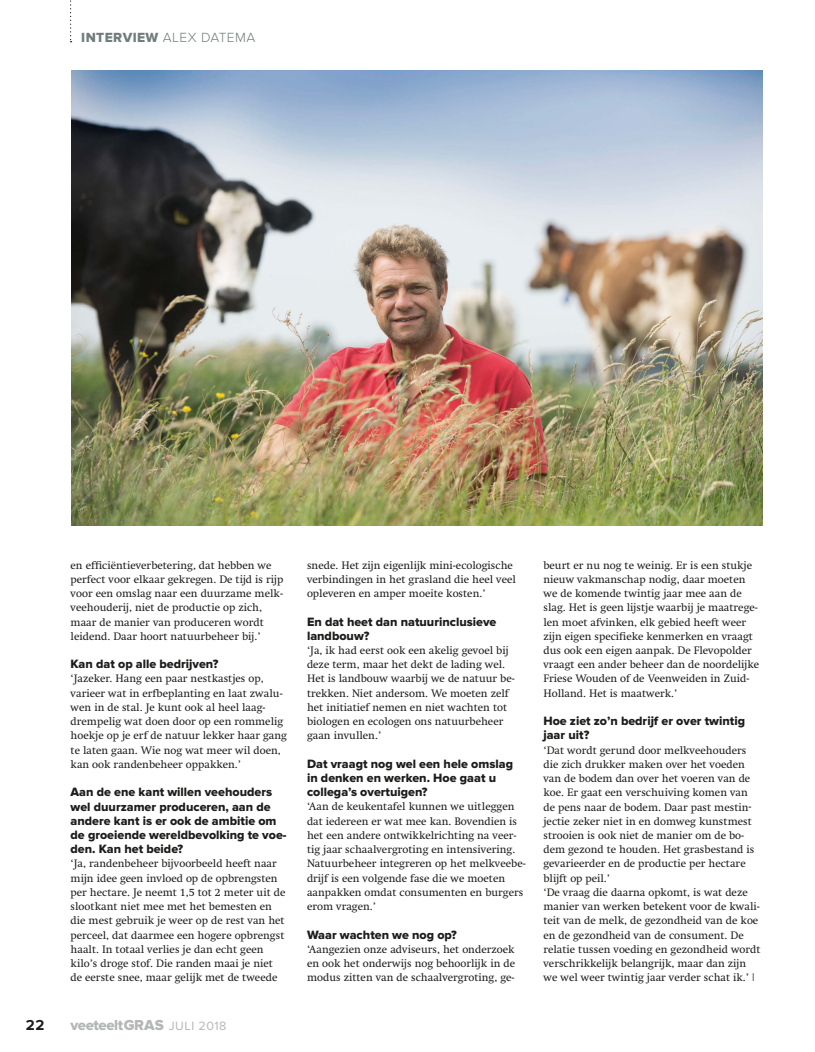
<style>
.page{position:relative;width:815px;height:1052px;background:#fff}
.page>*{position:absolute;margin:0;border:0;box-sizing:border-box;transform-origin:0 0}
.t1{font:15px "Proxima Nova Extrabld";letter-spacing:-.02em;color:#b4b7b8}
.t2{font:15px "Proxima Nova Bold 19";color:#1d1d1b}
.t3{font:300 13.75px "Proxima Nova";letter-spacing:.03em;color:#727c7c}
.t4{font:12.5px/14.2px "Proxima Nova Extrabld";color:#1d1d1b}
.t5{font:11px/14.2px "Swift LT Pro Regular 10";color:#1d1d1b}
.s1{font-family:"Proxima Nova Extrabld";font-weight:400}
.s2{font-family:"Proxima Nova Regular 19";font-size:12.5px}
.s3{font-family:"Univers LT Pro 45";font-weight:300}
</style>
<div class="page">
<img style="left:71px;top:71px;width:690px;height:455px">
<svg style="left:70px;top:0;width:2px;height:42px"></svg>
<p class="t3" style="left:81px;top:30px;width:175px"><span class="s1">INTERVIEW</span> ALEX DATEMA</p>
<p class="t5" style="left:71px;top:558px;width:214px">en efficiëntieverbetering, dat hebben we perfect voor elkaar gekregen. De tijd is rijp voor een omslag naar een duurzame melk&shy;veehouderij, niet de productie op zich, maar de manier van produceren wordt leidend. Daar hoort natuurbeheer bij.’</p>
<p class="t4" style="left:71px;top:657px;width:149px">Kan dat op alle bedrijven?</p>
<p class="t5" style="left:71px;top:671px;width:218px">‘Jazeker. Hang een paar nestkastjes op, varieer wat in erfbeplanting en laat zwalu&shy;wen in de stal. Je kunt ook al heel laag&shy;drempelig wat doen door op een rommelig hoekje op je erf de natuur lekker haar gang te laten gaan. Wie nog wat meer wil doen, kan ook randenbeheer oppakken.’</p>
<p class="t4" style="left:71px;top:785px;width:217px">Aan de ene kant willen veehouders wel duurzamer produceren, aan de andere kant is er ook de ambitie om de groeiende wereldbevolking te voe&shy;den. Kan het beide?</p>
<p class="t5" style="left:71px;top:856px;width:216px">‘Ja, randenbeheer bijvoorbeeld heeft naar mijn idee geen invloed op de opbrengsten per hectare. Je neemt 1,5 tot 2 meter uit de slootkant niet mee met het bemesten en die mest gebruik je weer op de rest van het perceel, dat daarmee een hogere opbrengst haalt. In totaal verlies je dan echt geen kilo’s droge stof. Die randen maai je niet de eerste snee, maar gelijk met de tweede</p>
<h1 class="t2" style="left:26px;top:1016px;width:20px">22</h1>
<h1 class="t1" style="left:71px;top:1016px;width:157px">veeteeltGRAS <span class="s2">JULI 2018</span></h1>
<p class="t5" style="left:307px;top:558px;width:210px">snede. Het zijn eigenlijk mini-ecologische verbindingen in het grasland die heel veel opleveren en amper moeite kosten.’</p>
<p class="t4" style="left:307px;top:614px;width:191px">En dat heet dan natuurinclusieve landbouw?</p>
<p class="t5" style="left:307px;top:643px;width:209px">‘Ja, ik had eerst ook een akelig gevoel bij deze term, maar het dekt de lading wel.<br>Het is landbouw waarbij we de natuur be&shy;trekken. Niet andersom. We moeten zelf het initiatief nemen en niet wachten tot biologen en ecologen ons natuurbeheer gaan invullen.’</p>
<p class="t4" style="left:307px;top:757px;width:207px">Dat vraagt nog wel een hele omslag in denken en werken. Hoe gaat u collega’s overtuigen?</p>
<p class="t5" style="left:307px;top:799px;width:220px">‘Aan de keukentafel kunnen we uitleggen dat iedereen er wat mee kan. Bovendien is het een andere ontwikkelrichting na veer&shy;tig jaar schaalvergroting en intensivering.<br>Natuurbeheer integreren op het melkveebe&shy;drijf is een volgende fase die we moeten aanpakken omdat consumenten en burgers erom vragen.’</p>
<p class="t4" style="left:307px;top:927px;width:151px">Waar wachten we nog op?</p>
<p class="t5" style="left:307px;top:942px;width:209px;text-align:justify">‘Aangezien onze adviseurs, het onderzoek en ook het onderwijs nog behoorlijk in de modus zitten van de schaalvergroting, ge-</p>
<p class="t5" style="left:543px;top:558px;width:217px">beurt er nu nog te weinig. Er is een stukje nieuw vakmanschap nodig, daar moeten we de komende twintig jaar mee aan de slag. Het is geen lijstje waarbij je maatrege&shy;len moet afvinken, elk gebied heeft weer zijn eigen specifieke kenmerken en vraagt dus ook een eigen aanpak. De Flevopolder vraagt een ander beheer dan de noordelijke Friese Wouden of de Veenweiden in Zuid-Holland. Het is maatwerk.’</p>
<p class="t4" style="left:543px;top:714px;width:203px">Hoe ziet zo’n bedrijf er over twintig jaar uit?</p>
<p class="t5" style="left:543px;top:743px;width:219px">‘Dat wordt gerund door melkveehouders die zich drukker maken over het voeden van de bodem dan over het voeren van de koe. Er gaat een verschuiving komen van de pens naar de bodem. Daar past mestin&shy;jectie zeker niet in en domweg kunstmest strooien is ook niet de manier om de bo&shy;dem gezond te houden. Het grasbestand is gevarieerder en de productie per hectare blijft op peil.’<br>‘De vraag die daarna opkomt, is wat deze manier van werken betekent voor de kwali&shy;teit van de melk, de gezondheid van de koe en de gezondheid van de consument. De relatie tussen voeding en gezondheid wordt verschrikkelijk belangrijk, maar dan zijn we wel weer twintig jaar verder schat ik.’ <span class="s3">l</span></p>
</div>
